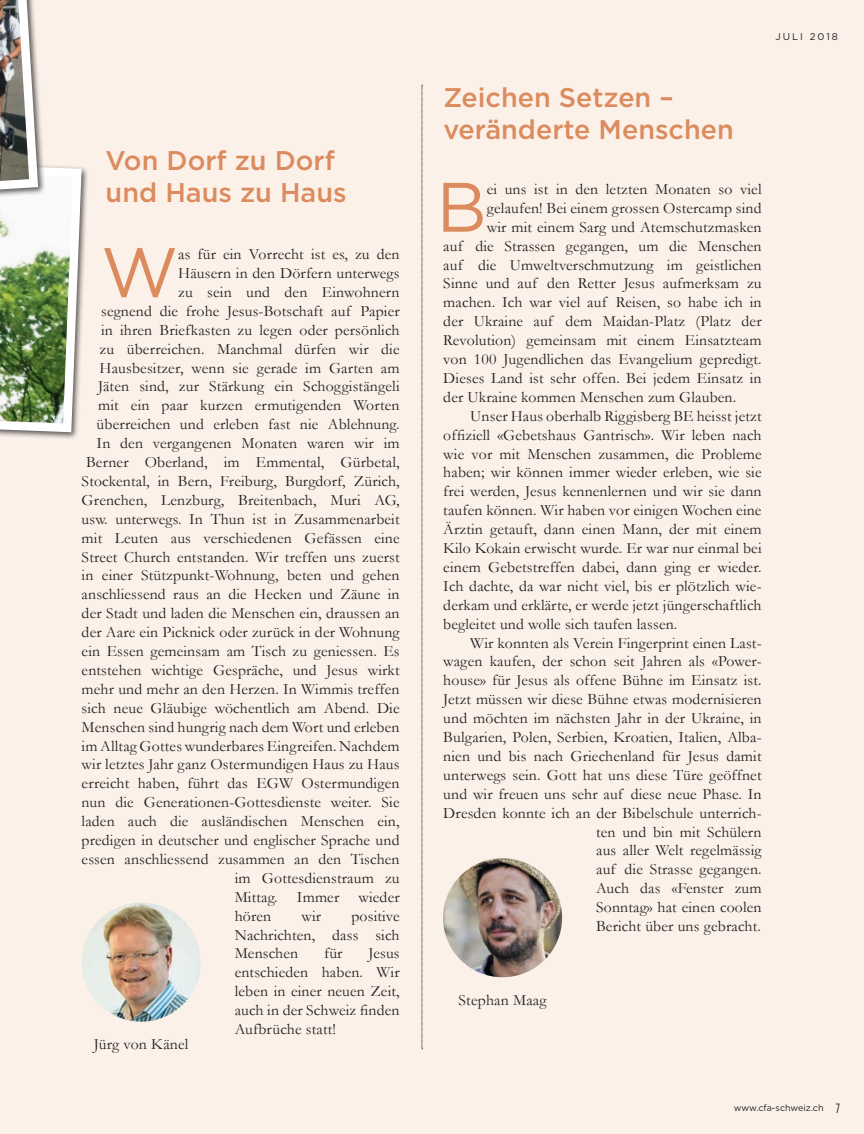
<style>
.page{position:relative;width:864px;height:1134px;background:#fbf1e9}
.page>*{position:absolute;margin:0;border:0;box-sizing:border-box;transform-origin:0 0}
.t1{font:69.75px "Gotham";color:#db8b5d}
.t2{font:500 27px/32.4px "Gotham";color:#db8b5d}
.t3{font:15.75px/18.9px "Garamond";letter-spacing:.01em;color:#231f20;text-align:justify}
.t4{font:9.75px "Gotham";letter-spacing:.2em;color:#231f20}
.t5{font:9px "Gotham";color:#231f20}
.s1{font-family:"Gotham Condensed";font-size:13.5px}
</style>
<div class="page">
<div style="left:0;top:156px;width:90px;height:284px;background:#231f20;opacity:.75"></div>
<img style="left:0;top:0;width:86px;height:437px">
<img style="left:82px;top:903px;width:119px;height:119px;border-radius:60px">
<img style="left:443px;top:858px;width:119px;height:119px;border-radius:60px">
<svg style="left:422px;top:85px;width:1px;height:965px"></svg>
<h2 class="t2" style="left:106px;top:144px;width:243px">Von Dorf zu Dorf und Haus zu Haus</h2>
<h1 class="t1" style="left:101px;top:228px;width:79px">W</h1>
<p class="t3" style="left:178px;top:244px;width:223px">as für ein Vorrecht ist es, zu den</p>
<p class="t3" style="left:178px;top:263px;width:223px">Häusern in den Dörfern unterwegs</p>
<p class="t3" style="left:178px;top:282px;width:223px">zu sein und den Einwohnern</p>
<p class="t3" style="left:101px;top:301px;width:300px">segnend die frohe Jesus-Botschaft auf Papier</p>
<p class="t3" style="left:101px;top:320px;width:300px">in ihren Briefkasten zu legen oder persönlich</p>
<p class="t3" style="left:100px;top:339px;width:301px">zu überreichen. Manchmal dürfen wir die</p>
<p class="t3" style="left:100px;top:358px;width:301px">Hausbesitzer, wenn sie gerade im Garten am</p>
<p class="t3" style="left:98px;top:377px;width:303px">Jäten sind, zur Stärkung ein Schoggistängeli</p>
<p class="t3" style="left:98px;top:396px;width:303px">mit ein paar kurzen ermutigenden Worten</p>
<p class="t3" style="left:97px;top:414px;width:304px">überreichen und erleben fast nie Ablehnung.</p>
<p class="t3" style="left:97px;top:433px;width:304px">In den vergangenen Monaten waren wir im</p>
<p class="t3" style="left:86px;top:452px;width:315px">Berner Oberland, im Emmental, Gürbetal,</p>
<p class="t3" style="left:82px;top:471px;width:320px">Stockental, in Bern, Freiburg, Burgdorf, Zürich,</p>
<p class="t3" style="left:82px;top:490px;width:319px">Grenchen, Lenzburg, Breitenbach, Muri AG,</p>
<p class="t3" style="left:82px;top:509px;width:320px">usw. unterwegs. In Thun ist in Zusammenarbeit</p>
<p class="t3" style="left:82px;top:528px;width:320px">mit Leuten aus verschiedenen Gefässen eine</p>
<p class="t3" style="left:82px;top:547px;width:319px">Street Church entstanden. Wir treffen uns zuerst</p>
<p class="t3" style="left:82px;top:566px;width:319px">in einer Stützpunkt-Wohnung, beten und gehen</p>
<p class="t3" style="left:82px;top:585px;width:319px">anschliessend raus an die Hecken und Zäune in</p>
<p class="t3" style="left:82px;top:603px;width:319px">der Stadt und laden die Menschen ein, draussen an</p>
<p class="t3" style="left:82px;top:622px;width:319px">der Aare ein Picknick oder zurück in der Wohnung</p>
<p class="t3" style="left:82px;top:641px;width:319px">ein Essen gemeinsam am Tisch zu geniessen. Es</p>
<p class="t3" style="left:82px;top:660px;width:320px">entstehen wichtige Gespräche, und Jesus wirkt</p>
<p class="t3" style="left:82px;top:679px;width:319px">mehr und mehr an den Herzen. In Wimmis treffen</p>
<p class="t3" style="left:82px;top:698px;width:320px">sich neue Gläubige wöchentlich am Abend. Die</p>
<p class="t3" style="left:82px;top:717px;width:319px">Menschen sind hungrig nach dem Wort und erleben</p>
<p class="t3" style="left:82px;top:736px;width:319px">im Alltag Gottes wunderbares Eingreifen. Nachdem</p>
<p class="t3" style="left:82px;top:755px;width:319px">wir letztes Jahr ganz Ostermundigen Haus zu Haus</p>
<p class="t3" style="left:82px;top:774px;width:319px">erreicht haben, führt das EGW Ostermundigen</p>
<p class="t3" style="left:82px;top:792px;width:319px">nun die Generationen-Gottesdienste weiter. Sie</p>
<p class="t3" style="left:82px;top:811px;width:319px">laden auch die ausländischen Menschen ein,</p>
<p class="t3" style="left:82px;top:830px;width:319px">predigen in deutscher und englischer Sprache und</p>
<p class="t3" style="left:82px;top:849px;width:320px">essen anschliessend zusammen an den Tischen</p>
<p class="t3" style="left:235px;top:868px;width:166px">im Gottesdienstraum zu</p>
<p class="t3" style="left:235px;top:887px;width:166px">Mittag. Immer wieder</p>
<p class="t3" style="left:235px;top:906px;width:38px">hören</p>
<p class="t3" style="left:302px;top:906px;width:21px">wir</p>
<p class="t3" style="left:235px;top:906px;width:166px;text-indent:117px">positive Nachrichten, dass sich Menschen</p>
<p class="t3" style="left:324px;top:944px;width:20px">für</p>
<p class="t3" style="left:235px;top:944px;width:166px;text-indent:134px">Jesus entschieden haben. Wir leben in einer neuen Zeit, auch in der Schweiz finden Aufbrüche statt!</p>
<p class="t3" style="left:94px;top:1034px;width:96px">Jürg von Känel</p>
<p class="t4" style="left:775px;top:30px;width:64px">JULI 2018</p>
<h2 class="t2" style="left:443px;top:81px;width:292px">Zeichen Setzen – veränderte Menschen</h2>
<h1 class="t1" style="left:436px;top:162px;width:52px">B</h1>
<p class="t3" style="left:487px;top:179px;width:276px">ei uns ist in den letzten Monaten so viel</p>
<p class="t3" style="left:487px;top:198px;width:276px">gelaufen! Bei einem grossen Ostercamp sind</p>
<p class="t3" style="left:487px;top:217px;width:276px">wir mit einem Sarg und Atemschutzmasken</p>
<p class="t3" style="left:443px;top:236px;width:320px">auf die Strassen gegangen, um die Menschen</p>
<p class="t3" style="left:443px;top:255px;width:320px">auf die Umweltverschmutzung im geistlichen</p>
<p class="t3" style="left:443px;top:274px;width:320px">Sinne und auf den Retter Jesus aufmerksam zu</p>
<p class="t3" style="left:443px;top:293px;width:320px">machen. Ich war viel auf Reisen, so habe ich in</p>
<p class="t3" style="left:443px;top:311px;width:320px">der Ukraine auf dem Maidan-Platz (Platz der</p>
<p class="t3" style="left:443px;top:330px;width:320px">Revolution) gemeinsam mit einem Einsatzteam</p>
<p class="t3" style="left:443px;top:349px;width:320px">von 100 Jugendlichen das Evangelium gepredigt.</p>
<p class="t3" style="left:443px;top:368px;width:320px">Dieses Land ist sehr offen. Bei jedem Einsatz in</p>
<p class="t3" style="left:443px;top:387px;width:294px">der Ukraine kommen Menschen zum Glauben.</p>
<p class="t3" style="left:470px;top:406px;width:293px">Unser Haus oberhalb Riggisberg BE heisst jetzt</p>
<p class="t3" style="left:443px;top:425px;width:320px">offiziell «Gebetshaus Gantrisch». Wir leben nach</p>
<p class="t3" style="left:443px;top:444px;width:320px">wie vor mit Menschen zusammen, die Probleme</p>
<p class="t3" style="left:443px;top:463px;width:320px">haben; wir können immer wieder erleben, wie sie</p>
<p class="t3" style="left:443px;top:482px;width:320px">frei werden, Jesus kennenlernen und wir sie dann</p>
<p class="t3" style="left:443px;top:500px;width:320px">taufen können. Wir haben vor einigen Wochen eine</p>
<p class="t3" style="left:443px;top:519px;width:320px">Ärztin getauft, dann einen Mann, der mit einem</p>
<p class="t3" style="left:443px;top:538px;width:320px">Kilo Kokain erwischt wurde. Er war nur einmal bei</p>
<p class="t3" style="left:443px;top:557px;width:320px">einem Gebetstreffen dabei, dann ging er wieder.</p>
<p class="t3" style="left:443px;top:576px;width:320px">Ich dachte, da war nicht viel, bis er plötzlich wie-</p>
<p class="t3" style="left:443px;top:595px;width:320px">derkam und erklärte, er werde jetzt jüngerschaftlich</p>
<p class="t3" style="left:443px;top:614px;width:236px">begleitet und wolle sich taufen lassen.</p>
<p class="t3" style="left:470px;top:633px;width:293px">Wir konnten als Verein Fingerprint einen Last-</p>
<p class="t3" style="left:443px;top:652px;width:320px">wagen kaufen, der schon seit Jahren als «Power-</p>
<p class="t3" style="left:443px;top:671px;width:320px">house» für Jesus als offene Bühne im Einsatz ist.</p>
<p class="t3" style="left:443px;top:689px;width:320px">Jetzt müssen wir diese Bühne etwas modernisieren</p>
<p class="t3" style="left:443px;top:708px;width:320px">und möchten im nächsten Jahr in der Ukraine, in</p>
<p class="t3" style="left:443px;top:727px;width:320px">Bulgarien, Polen, Serbien, Kroatien, Italien, Alba-</p>
<p class="t3" style="left:443px;top:746px;width:320px">nien und bis nach Griechenland für Jesus damit</p>
<p class="t3" style="left:443px;top:765px;width:320px">unterwegs sein. Gott hat uns diese Türe geöffnet</p>
<p class="t3" style="left:443px;top:784px;width:320px">und wir freuen uns sehr auf diese neue Phase. In</p>
<p class="t3" style="left:443px;top:803px;width:320px">Dresden konnte ich an der Bibelschule unterrich-</p>
<p class="t3" style="left:596px;top:822px;width:167px">ten und bin mit Schülern</p>
<p class="t3" style="left:596px;top:841px;width:167px">aus aller Welt regelmässig</p>
<p class="t3" style="left:596px;top:860px;width:167px">auf die Strasse gegangen.</p>
<p class="t3" style="left:596px;top:878px;width:167px">Auch das «Fenster zum</p>
<p class="t3" style="left:596px;top:897px;width:167px">Sonntag» hat einen coolen</p>
<p class="t3" style="left:596px;top:916px;width:166px">Bericht über uns gebracht.</p>
<p class="t3" style="left:459px;top:990px;width:90px">Stephan Maag</p>
<p class="t5" style="left:734px;top:1102px;width:108px">www.cfa-schweiz.ch <span class="s1">7</span></p>
</div>
